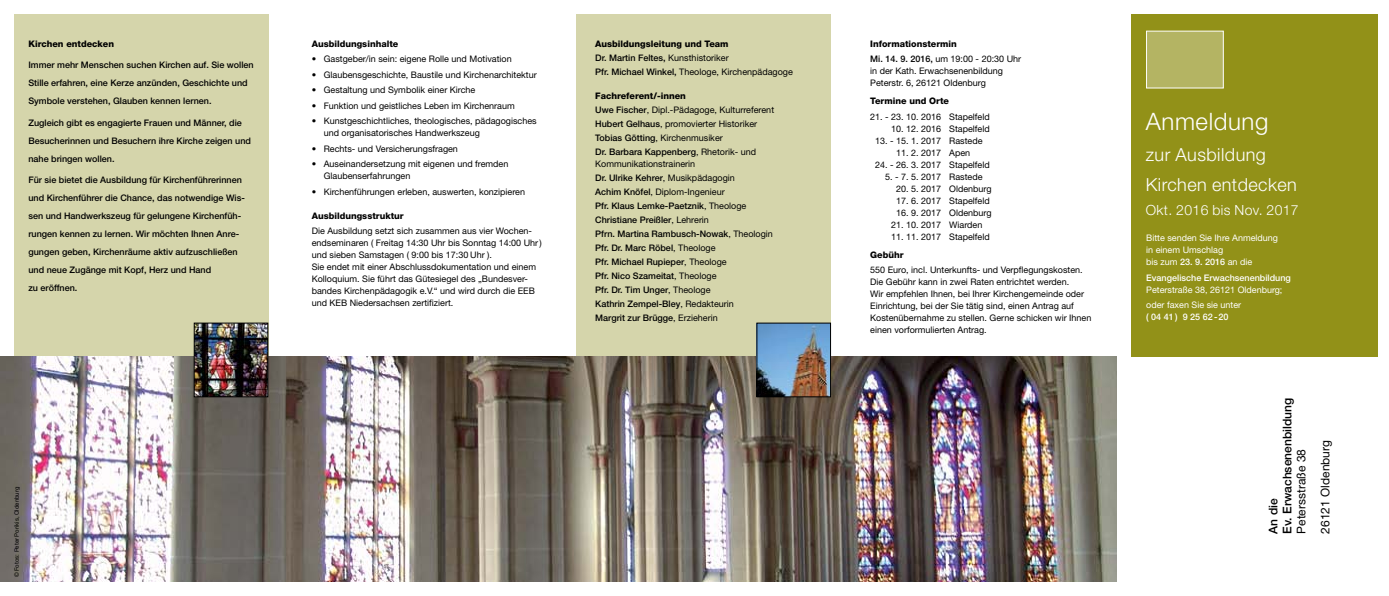
<style>
.page{position:relative;width:1389px;height:596px;background:#fff}
.page>*{position:absolute;margin:0;border:0;box-sizing:border-box;transform-origin:0 0}
.t1{font:300 24px "Helvetica Neue LT";letter-spacing:.025em;color:#fff}
.t2{font:300 18px/30px "Helvetica Neue LT";letter-spacing:.025em;color:#fff}
.t3{font:300 14px "Helvetica Neue LT";letter-spacing:.025em;color:#fff}
.t4{font:12px/24px "Helvetica Neue LT";color:#000}
.t5{font:500 12px/14px "Helvetica Neue LT";color:#000}
.t6{font:9px/12px "Helvetica Neue LT";color:#000}
.t7{font:500 9px/14px "Helvetica Neue LT";color:#000}
.t8{font:800 9px/15.5px "Helvetica Neue LT";color:#000}
.t9{font:9px/12px "Helvetica Neue LT";color:#fff}
.t10{font:500 9px "Helvetica Neue LT";color:#fff}
.t11{font:6px "Helvetica Neue LT";color:#000}
.s1{font-weight:800}
.s2{font-weight:500}
.s3{font-weight:400}
</style>
<div class="page">
<div style="left:14px;top:14px;width:254px;height:343px;background:#d5d5ab"></div>
<div style="left:577px;top:14px;width:254px;height:343px;background:#d5d5ab"></div>
<img style="left:0;top:356px;width:1117px;height:225px">
<div style="left:1131px;top:14px;width:247px;height:343px;background:#929118"></div>
<div style="left:1146px;top:31px;width:78px;height:57px;background:#b4b463;border:1px solid #fff"></div>
<img style="left:196px;top:324px;width:70px;height:71px">
<div style="left:194px;top:322px;width:74px;height:75px;border:1px solid #000"></div>
<img style="left:758px;top:324px;width:71px;height:71px">
<div style="left:756px;top:322px;width:75px;height:75px;border:1px solid #000"></div>
<p class="t8" style="left:28px;top:36px;width:87px">Kirchen entdecken</p>
<p class="t7" style="left:28px;top:56px;width:227px;line-height:18px">Immer mehr Menschen suchen Kirchen auf. Sie wollen<br>Stille erfahren, eine Kerze anzünden, Geschichte und<br>Symbole verstehen, Glauben kennen lernen.</p>
<p class="t7" style="left:28px;top:113px;width:224px;line-height:18px">Zugleich gibt es engagierte Frauen und Männer, die<br>Besucherinnen und Besuchern ihre Kirche zeigen und nahe bringen wollen.</p>
<p class="t7" style="left:28px;top:171px;width:218px;line-height:18px">Für sie bietet die Ausbildung für Kirchenführerinnen und Kirchenführer die Chance, das notwendige Wis&shy;sen und Handwerkszeug für gelungene Kirchenfüh&shy;rungen kennen zu lernen. Wir möchten Ihnen Anre&shy;gungen geben, Kirchenräume aktiv aufzuschließen und neue Zugänge mit Kopf, Herz und Hand<br>zu eröffnen.</p>
<p class="t8" style="left:312px;top:36px;width:88px">Ausbildungsinhalte</p>
<p class="t6" style="left:312px;top:53px;width:201px">• Gastgeber/in sein: eigene Rolle und Motivation</p>
<p class="t6" style="left:312px;top:68px;width:226px">• Glaubensgeschichte, Baustile und Kirchenarchitektur</p>
<p class="t6" style="left:312px;top:84px;width:165px">• Gestaltung und Symbolik einer Kirche</p>
<p class="t6" style="left:312px;top:99px;width:204px">• Funktion und geistliches Leben im Kirchenraum</p>
<p class="t6" style="left:324px;top:115px;width:214px;text-indent:-12px">• Kunstgeschichtliches, theologisches, pädagogisches und organisatorisches Handwerkszeug</p>
<p class="t6" style="left:312px;top:142px;width:148px">• Rechts- und Versicherungsfragen</p>
<p class="t6" style="left:324px;top:158px;width:186px;text-indent:-12px">• Auseinandersetzung mit eigenen und fremden<br>Glaubenserfahrungen</p>
<p class="t6" style="left:312px;top:185px;width:215px">• Kirchenführungen erleben, auswerten, konzipieren</p>
<p class="t8" style="left:312px;top:208px;width:93px">Ausbildungsstruktur</p>
<p class="t6" style="left:312px;top:225px;width:232px">Die Ausbildung setzt sich zusammen aus vier Wochen&shy;endseminaren ( Freitag 14:30 Uhr bis Sonntag 14:00 Uhr ) und sieben Samstagen ( 9:00 bis 17:30 Uhr ).<br>Sie endet mit einer Abschlussdokumentation und einem Kolloquium. Sie führt das Gütesiegel des „Bundesver&shy;bandes Kirchenpädagogik e.V.“ und wird durch die EEB und KEB Niedersachsen zertifiziert.</p>
<p class="t6" style="left:595px;top:36px;width:199px;line-height:14px"><span class="s1">Ausbildungsleitung und Team<br></span><span class="s2">Dr. Martin Feltes,</span> Kunsthistoriker<br><span class="s2">Pfr. Michael Winkel,</span> Theologe, Kirchenpädagoge</p>
<p class="t6" style="left:595px;top:88px;width:180px;line-height:14px"><span class="s1">Fachreferent/-innen<br></span><span class="s2">Uwe Fischer</span>, Dipl.-Pädagoge, Kulturreferent <span class="s2">Hubert Gelhaus</span>, promovierter Historiker <span class="s2">Tobias Götting</span>, Kirchenmusiker<br><span class="s2">Dr. Barbara Kappenberg</span>, Rhetorik- und</p>
<p class="t7" style="left:595px;top:156px;width:179px"><span class="s3">Kommunikationstrainerin<br></span>Dr. Ulrike Kehrer<span class="s3">, Musikpädagogin<br></span>Achim Knöfel<span class="s3">, Diplom-Ingenieur<br></span>Pfr. Klaus Lemke-Paetznik<span class="s3">, Theologe </span>Christiane Preißler<span class="s3">, Lehrerin<br></span>Pfrn. Martina Rambusch-Nowak<span class="s3">, Theologin </span>Pfr. Dr. Marc Röbel<span class="s3">, Theologe<br></span>Pfr. Michael Rupieper<span class="s3">, Theologe<br></span>Pfr. Nico Szameitat<span class="s3">, Theologe<br></span>Pfr. Dr. Tim Unger<span class="s3">, Theologe<br></span>Kathrin Zempel-Bley<span class="s3">, Redakteurin<br></span>Margrit zur Brügge<span class="s3">, Erzieherin</span></p>
<p class="t11" style="left:13px;top:577px;width:92px;rotate:-90deg">© Fotos: Peter Porikis, Oldenburg</p>
<p class="t8" style="left:870px;top:36px;width:152px">Informationstermin<br><span class="s2">Mi. 14. 9. 2016,</span> <span class="s3">um 19:00 - 20:30 Uhr</span></p>
<p class="t6" style="left:870px;top:65px;width:134px">in der Kath. Erwachsenenbildung<br>Peterstr. 6, 26121 Oldenburg</p>
<p class="t8" style="left:870px;top:93px;width:80px">Termine und Orte</p>
<p class="t6" style="left:870px;top:110px;width:121px">21. - 23. 10. 2016 Stapelfeld</p>
<p class="t6" style="left:891px;top:122px;width:100px">10. 12. 2016 Stapelfeld</p>
<p class="t6" style="left:875px;top:134px;width:109px">13. - 15. 1. 2017 Rastede</p>
<p class="t6" style="left:896px;top:146px;width:76px">11. 2. 2017 Apen</p>
<p class="t6" style="left:875px;top:158px;width:116px">24. - 26. 3. 2017 Stapelfeld</p>
<p class="t6" style="left:885px;top:170px;width:99px">5. - 7. 5. 2017 Rastede</p>
<p class="t6" style="left:896px;top:182px;width:97px">20. 5. 2017 Oldenburg</p>
<p class="t6" style="left:896px;top:194px;width:95px">17. 6. 2017 Stapelfeld</p>
<p class="t6" style="left:896px;top:206px;width:97px">16. 9. 2017 Oldenburg</p>
<p class="t6" style="left:891px;top:218px;width:93px">21. 10. 2017 Wiarden</p>
<p class="t6" style="left:891px;top:230px;width:100px">11. 11. 2017 Stapelfeld</p>
<p class="t8" style="left:870px;top:247px;width:35px">Gebühr</p>
<p class="t6" style="left:870px;top:264px;width:223px">550 Euro, incl. Unterkunfts- und Verpflegungskosten.<br>Die Gebühr kann in zwei Raten entrichtet werden.<br>Wir empfehlen Ihnen, bei Ihrer Kirchengemeinde oder Einrichtung, bei der Sie tätig sind, einen Antrag auf Kostenübernahme zu stellen. Gerne schicken wir Ihnen einen vorformulierten Antrag.</p>
<h1 class="t1" style="left:1146px;top:107px;width:124px">Anmeldung</h1>
<h2 class="t2" style="left:1146px;top:139px;width:153px">zur Ausbildung<br>Kirchen entdecken</h2>
<h3 class="t3" style="left:1146px;top:201px;width:154px">Okt. 2016 bis Nov. 2017</h3>
<p class="t9" style="left:1146px;top:232px;width:133px">Bitte senden Sie Ihre Anmeldung in einem Umschlag<br>bis zum <span class="s2">23. 9. 2016</span> an die</p>
<p class="t10" style="left:1146px;top:272px;width:146px">Evangelische Erwachsenenbildung</p>
<p class="t9" style="left:1146px;top:281px;width:138px;line-height:15.5px">Peterstraße 38, 26121 Oldenburg; oder faxen Sie sie unter</p>
<p class="t10" style="left:1146px;top:311px;width:84px">( 04 41 ) 9 25 62 -20</p>
<h3 class="t5" style="left:1266px;top:533px;width:137px;rotate:-90deg">An die<br>Ev. Erwachsenenbildung</h3>
<h3 class="t4" style="left:1289px;top:533px;width:95px;rotate:-90deg">Petersstraße 38<br>26121 Oldenburg</h3>
</div>
